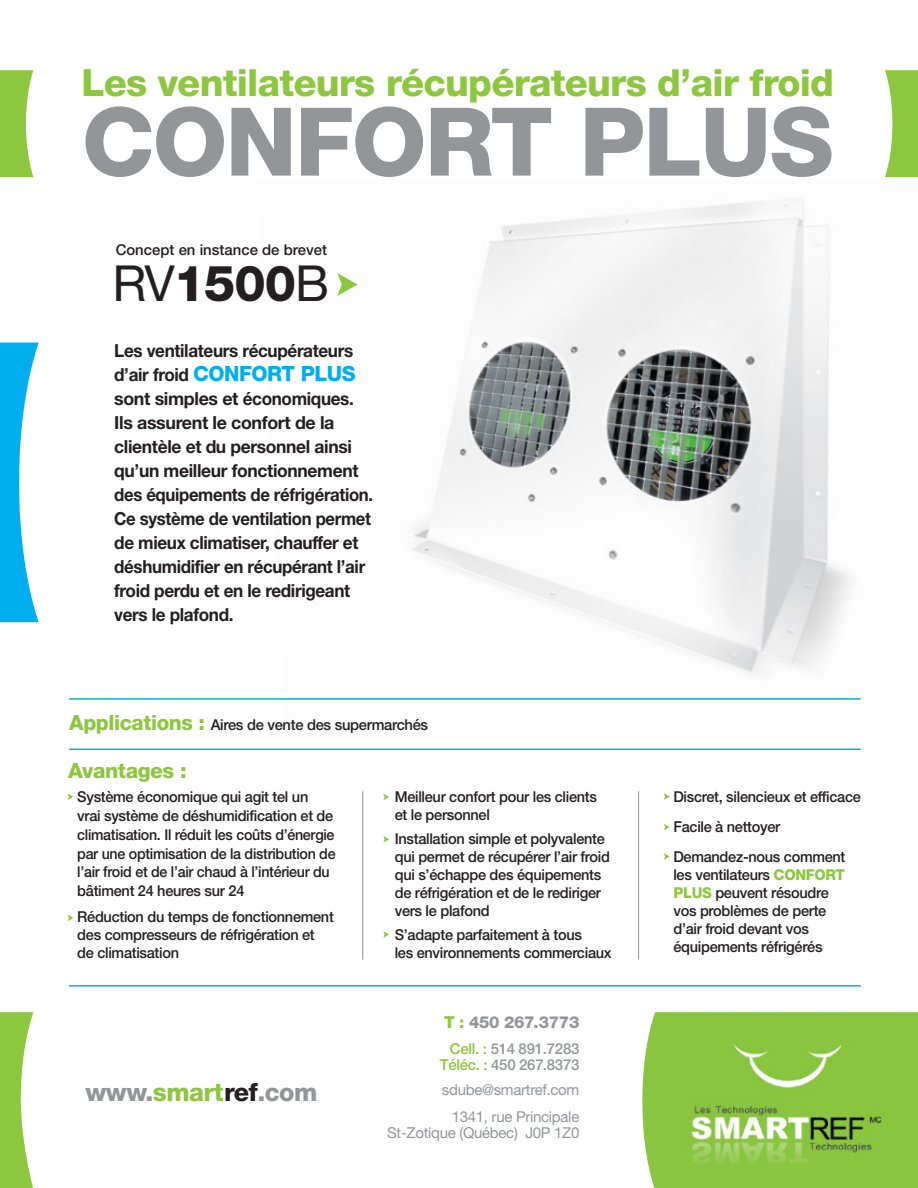
<style>
.page{position:relative;width:918px;height:1188px;background:#fff}
.page>*{position:absolute;margin:0;border:0;box-sizing:border-box;transform-origin:0 0}
.t1{font:800 94.95px "Helvetica Neue";letter-spacing:-.02em;color:#939598}
.t2{font:800 49.65px "Helvetica Neue";color:#231f20}
.t3{font:800 37.5px "Helvetica Neue";letter-spacing:-.02em;color:#8dc63f}
.t4{font:800 25.2px "Helvetica Neue";letter-spacing:-.02em;color:#939598}
.t5{font:800 21px "Helvetica Neue";letter-spacing:-.02em;color:#00aeef}
.t6{font:800 21px "Helvetica Neue";letter-spacing:-.02em;color:#8dc63f}
.t7{font:700 18px/24px "Helvetica Neue";letter-spacing:-.02em;color:#231f20}
.t8{font:700 18px "Helvetica Neue";letter-spacing:-.02em;color:#231f20;scale:.95 1}
.t9{font:800 16.5px "Helvetica Neue";letter-spacing:-.02em;color:#939598}
.t10{font:500 15px/18px "Helvetica Neue";letter-spacing:-.02em;color:#231f20}
.t11{font:15px/26.7px "Helvetica Neue";letter-spacing:-.02em;color:#939598;text-align:right}
.t12{font:500 15px/16.2px "Helvetica Neue";letter-spacing:-.02em;color:#939598;text-align:right}
.t13{font:500 14.85px "Helvetica Neue";color:#231f20}
.s1{font-weight:400}
.s2{font-weight:700;font-size:18px;color:#231f20}
.s3{font-weight:800;font-size:21px;color:#8dc63f}
.s4{color:#8dc63f}
.s5{color:#231f20}
.s6{font-weight:800;color:#8dc63f}
</style>
<div class="page">
<img style="left:412px;top:198px;width:439px;height:475px">
<svg style="left:0;top:1012px;width:34px;height:176px"></svg>
<svg style="left:0;top:70px;width:33px;height:107px"></svg>
<svg style="left:0;top:343px;width:39px;height:279px"></svg>
<svg style="left:885px;top:70px;width:33px;height:107px"></svg>
<img style="left:642px;top:1012px;width:276px;height:176px">
<img style="left:676px;top:1023px;width:222px;height:149px">
<svg style="left:337px;top:273px;width:21px;height:23px"></svg>
<svg style="left:68px;top:793px;width:5px;height:7px"></svg>
<svg style="left:383px;top:794px;width:6px;height:6px"></svg>
<svg style="left:664px;top:793px;width:6px;height:7px"></svg>
<svg style="left:664px;top:824px;width:6px;height:6px"></svg>
<svg style="left:664px;top:853px;width:6px;height:7px"></svg>
<svg style="left:383px;top:836px;width:6px;height:7px"></svg>
<svg style="left:383px;top:931px;width:6px;height:7px"></svg>
<svg style="left:68px;top:915px;width:5px;height:6px"></svg>
<hr style="left:69px;top:698px;width:792px;height:2px;background:#00aeef">
<hr style="left:69px;top:749px;width:792px;height:1px;background:#00aeef">
<hr style="left:69px;top:985px;width:792px;height:2px;background:#00aeef">
<hr style="left:362px;top:791px;width:1px;height:169px;background:#939598">
<hr style="left:638px;top:791px;width:1px;height:169px;background:#939598">
<h3 class="t3" style="left:81px;top:61px;width:754px">Les ventilateurs récupérateurs d’air froid</h3>
<h1 class="t1" style="left:81px;top:85px;width:754px">CONFORT PLUS</h1>
<p class="t13" style="left:116px;top:241px;width:213px">Concept en instance de brevet</p>
<h2 class="t2" style="left:112px;top:253px;width:218px"><span class="s1">RV</span>1500<span class="s1">B</span></h2>
<p class="t8" style="left:114px;top:340px;width:253px">Les ventilateurs récupérateurs</p>
<h3 class="t5" style="left:114px;top:361px;width:243px"><span class="s2">d’air froid</span> CONFORT PLUS</h3>
<p class="t7" style="left:114px;top:386px;width:260px">sont simples et économiques.<br>Ils assurent le confort de la clientèle et du personnel ainsi qu’un meilleur fonctionnement des équipements de réfrigération.<br>Ce système de ventilation permet de mieux climatiser, chauffer et déshumidifier en récupérant l’air froid perdu et en le redirigeant vers le plafond.</p>
<p class="t10" style="left:69px;top:715px;width:360px"><span class="s3">Applications :</span> Aires de vente des supermarchés</p>
<h3 class="t6" style="left:68px;top:758px;width:120px">Avantages :</h3>
<p class="t10" style="left:77px;top:787px;width:260px;line-height:18.8px">Système économique qui agit tel un<br>vrai système de déshumidification et de climatisation. Il réduit les coûts d’énergie par une optimisation de la distribution de l’air froid et de l’air chaud à l’intérieur du bâtiment 24 heures sur 24</p>
<p class="t10" style="left:77px;top:907px;width:258px">Réduction du temps de fonctionnement des compresseurs de réfrigération et de climatisation</p>
<h3 class="t4" style="left:86px;top:1077px;width:233px">www.<span class="s4">smart</span><span class="s5">ref</span>.com</h3>
<p class="t10" style="left:395px;top:787px;width:204px">Meilleur confort pour les clients et le personnel</p>
<p class="t10" style="left:395px;top:829px;width:217px">Installation simple et polyvalente qui permet de récupérer l’air froid qui s’échappe des équipements de réfrigération et de le rediriger vers le plafond</p>
<p class="t10" style="left:395px;top:925px;width:218px">S’adapte parfaitement à tous<br>les environnements commerciaux</p>
<p class="t9" style="left:444px;top:1013px;width:137px"><span class="s4">T :</span> 450 267.3773</p>
<p class="t12" style="left:440px;top:1040px;width:141px"><span class="s4">Cell. :</span> 514 891.7283<br><span class="s4">Téléc. :</span> 450 267.8373</p>
<p class="t11" style="left:442px;top:1076px;width:139px">sdube@smartref.com<br>1341, rue Principale</p>
<p class="t11" style="left:387px;top:1119px;width:194px">St-Zotique (Québec) J0P 1Z0</p>
<p class="t10" style="left:673px;top:781px;width:189px;line-height:30px">Discret, silencieux et efficace<br>Facile à nettoyer<br>Demandez-nous comment</p>
<p class="t10" style="left:673px;top:865px;width:173px">les ventilateurs <span class="s6">CONFORT<br>PLUS</span> peuvent résoudre vos problèmes de perte d’air froid devant vos équipements réfrigérés</p>
</div>
